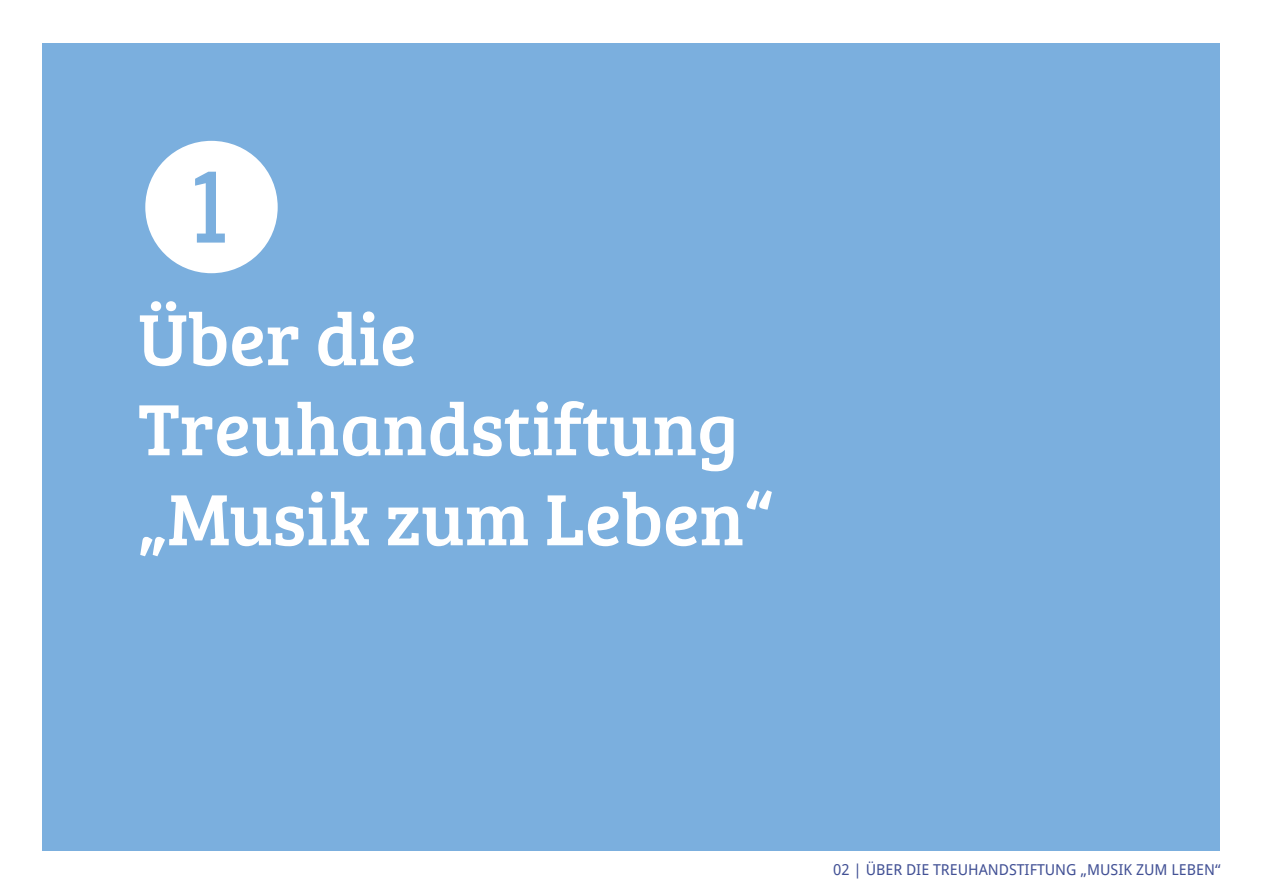
<style>
.page{position:relative;width:1263px;height:893px;background:#fff}
.page>*{position:absolute;margin:0;border:0;box-sizing:border-box;transform-origin:0 0}
.t1{font:177.15px "Fyra Numeric Circle Closed";color:#fff}
.t2{font:75px/90px "Bree Serif";color:#fff}
.t3{font:15px "Droid Sans";color:#425195}
</style>
<div class="page">
<div style="left:43px;top:43px;width:1177px;height:807px;background:#7bafde"></div>
<p class="t1" style="left:138px;top:106px;width:149px">1</p>
<p class="t2" style="left:138px;top:290px;width:637px">Über die<br>Treuhandstiftung „Musik zum Leben“</p>
<p class="t3" style="left:833px;top:861px;width:389px">02 | ÜBER DIE TREUHANDSTIFTUNG „MUSIK ZUM LEBEN“</p>
</div>
